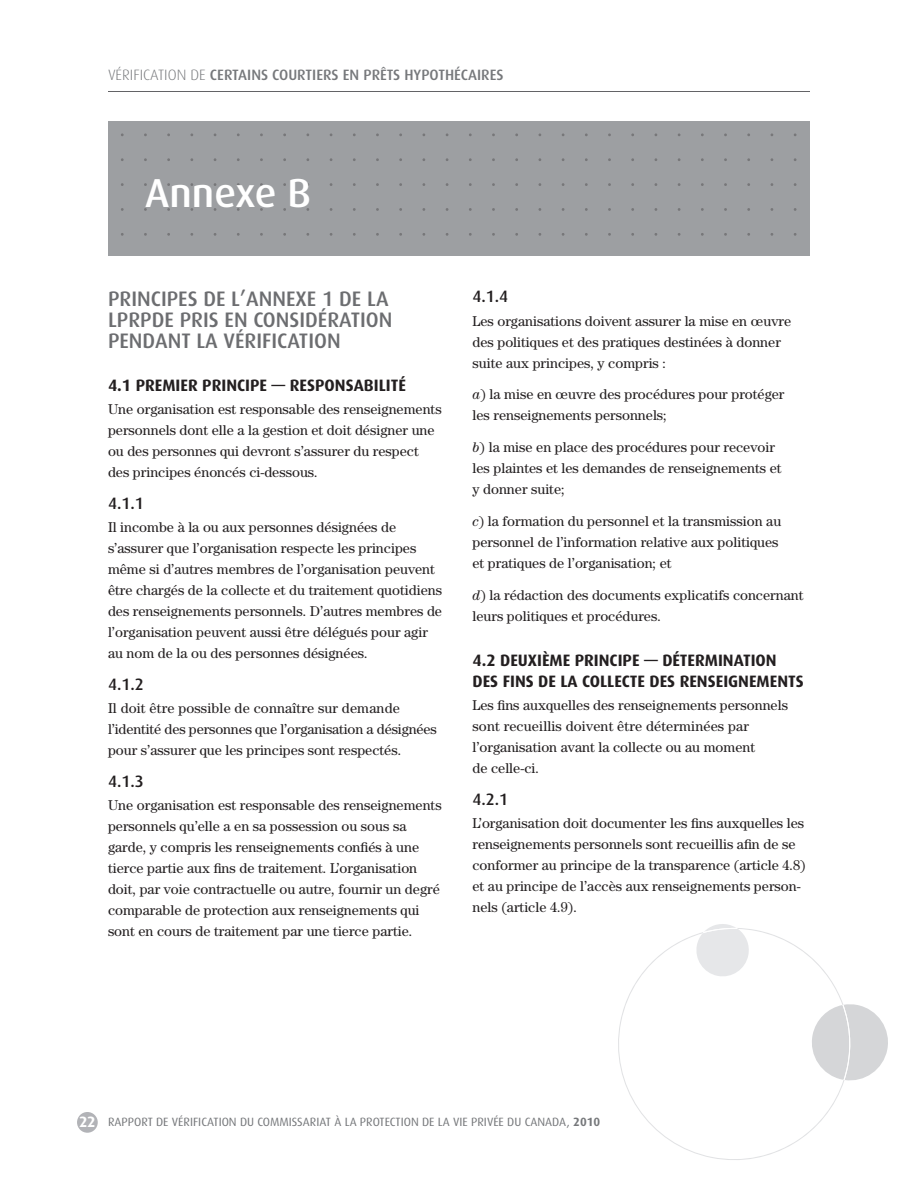
<style>
.page{position:relative;width:918px;height:1188px;background:#fff}
.page>*{position:absolute;margin:0;border:0;box-sizing:border-box;transform-origin:0 0}
.t1{font:500 40.5px "Dax";color:#fff}
.t2{font:500 21px/21px "Dax";color:#6c6d70}
.t3{font:700 16.5px/21px "Dax";color:#231f20}
.t4{font:500 16.5px "Dax";color:#231f20}
.t5{font:500 15px "Dax";color:#76787b}
.t6{font:14.25px/21px "Century";color:#231f20}
.t7{font:12px "Dax";color:#76787b}
.t8{font:700 12px "Dax";color:#76787b}
.s1{font-weight:300}
.s2{font-style:italic}
.s3{font-weight:700;font-size:15px;color:#fff}
.s4{font-weight:400}
</style>
<div class="page">
<hr style="left:108px;top:91px;width:702px;height:1px;background:#636366">
<div style="left:77px;top:1112px;width:21px;height:21px;background:#b2b3b7;border-radius:50%"></div>
<div style="left:108px;top:122px;width:702px;height:134px;background:#9d9fa2"></div>
<svg style="left:618px;top:929px;width:226px;height:231px"></svg>
<svg style="left:694px;top:924px;width:56px;height:55px"></svg>
<svg style="left:809px;top:1004px;width:79px;height:79px"></svg>
<p class="t5" style="left:108px;top:67px;width:397px"><span class="s1">VÉRIFICATION DE</span> CERTAINS COURTIERS EN PRÊTS HYPOTHÉCAIRES</p>
<h1 class="t1" style="left:145px;top:170px;width:163px">ANNEXE B</h1>
<h2 class="t2" style="left:108px;top:288px;width:286px">PRINCIPES DE L’ANNEXE 1 DE LA<br>LPRPDE PRIS EN CONSIDÉRATION<br>PENDANT LA VÉRIFICATION</h2>
<p class="t3" style="left:108px;top:375px;width:299px">4.1 PREMIER PRINCIPE — RESPONSABILITÉ</p>
<p class="t6" style="left:108px;top:399px;width:335px">Une organisation est responsable des renseignements personnels dont elle a la gestion et doit désigner une ou des personnes qui devront s’assurer du respect des principes énoncés ci-dessous.</p>
<p class="t4" style="left:108px;top:494px;width:37px">4.1.1</p>
<p class="t6" style="left:108px;top:517px;width:336px">Il incombe à la ou aux personnes désignées de s’assurer que l’organisation respecte les principes même si d’autres membres de l’organisation peuvent être chargés de la collecte et du traitement quotidiens des renseignements personnels. D’autres membres de l’organisation peuvent aussi être délégués pour agir au nom de la ou des personnes désignées.</p>
<p class="t4" style="left:108px;top:675px;width:37px">4.1.2</p>
<p class="t6" style="left:108px;top:697px;width:330px">Il doit être possible de connaître sur demande l’identité des personnes que l’organisation a désignées pour s’assurer que les principes sont respectés.</p>
<p class="t4" style="left:108px;top:772px;width:37px">4.1.3</p>
<p class="t6" style="left:108px;top:794px;width:335px">Une organisation est responsable des renseignements personnels qu’elle a en sa possession ou sous sa garde, y compris les renseignements confiés à une tierce partie aux fins de traitement. L’organisation doit, par voie contractuelle ou autre, fournir un degré comparable de protection aux renseignements qui sont en cours de traitement par une tierce partie.</p>
<p class="t4" style="left:472px;top:287px;width:37px">4.1.4</p>
<p class="t6" style="left:472px;top:310px;width:320px">Les organisations doivent assurer la mise en œuvre des politiques et des pratiques destinées à donner suite aux principes, y compris :</p>
<p class="t6" style="left:472px;top:384px;width:313px"><span class="s2">a</span>) la mise en œuvre des procédures pour protéger les renseignements personnels;</p>
<p class="t6" style="left:472px;top:437px;width:311px"><span class="s2">b</span>) la mise en place des procédures pour recevoir les plaintes et les demandes de renseignements et y donner suite;</p>
<p class="t6" style="left:472px;top:510px;width:310px"><span class="s2">c</span>) la formation du personnel et la transmission au personnel de l’information relative aux politiques et pratiques de l’organisation; et</p>
<p class="t6" style="left:472px;top:584px;width:332px"><span class="s2">d</span>) la rédaction des documents explicatifs concernant leurs politiques et procédures.</p>
<p class="t3" style="left:472px;top:650px;width:333px">4.2 DEUXIÈME PRINCIPE — DÉTERMINATION<br>DES FINS DE LA COLLECTE DES RENSEIGNEMENTS</p>
<p class="t6" style="left:472px;top:695px;width:317px">Les fins auxquelles des renseignements personnels sont recueillis doivent être déterminées par l’organisation avant la collecte ou au moment<br>de celle-ci.</p>
<p class="t4" style="left:472px;top:790px;width:37px">4.2.1</p>
<p class="t6" style="left:472px;top:813px;width:335px">L’organisation doit documenter les fins auxquelles les renseignements personnels sont recueillis afin de se conformer au principe de la transparence (article 4.8) et au principe de l’accès aux renseignements person&shy;nels (article 4.9).</p>
<p class="t7" style="left:79px;top:1115px;width:43px"><span class="s3">22</span> RAPPORT</p>
<p class="t7" style="left:156px;top:1115px;width:49px">DE VÉRI FICATION</p>
<p class="t7" style="left:240px;top:1115px;width:30px">DU COMMISSARIAT</p>
<p class="t7" style="left:334px;top:1115px;width:33px">À LA PROTECTION</p>
<p class="t7" style="left:422px;top:1115px;width:117px">DE LA VIE PRIVÉE DU CANADA</p>
<p class="t8" style="left:567px;top:1115px;width:35px"><span class="s4">,</span> 2010</p>
</div>
